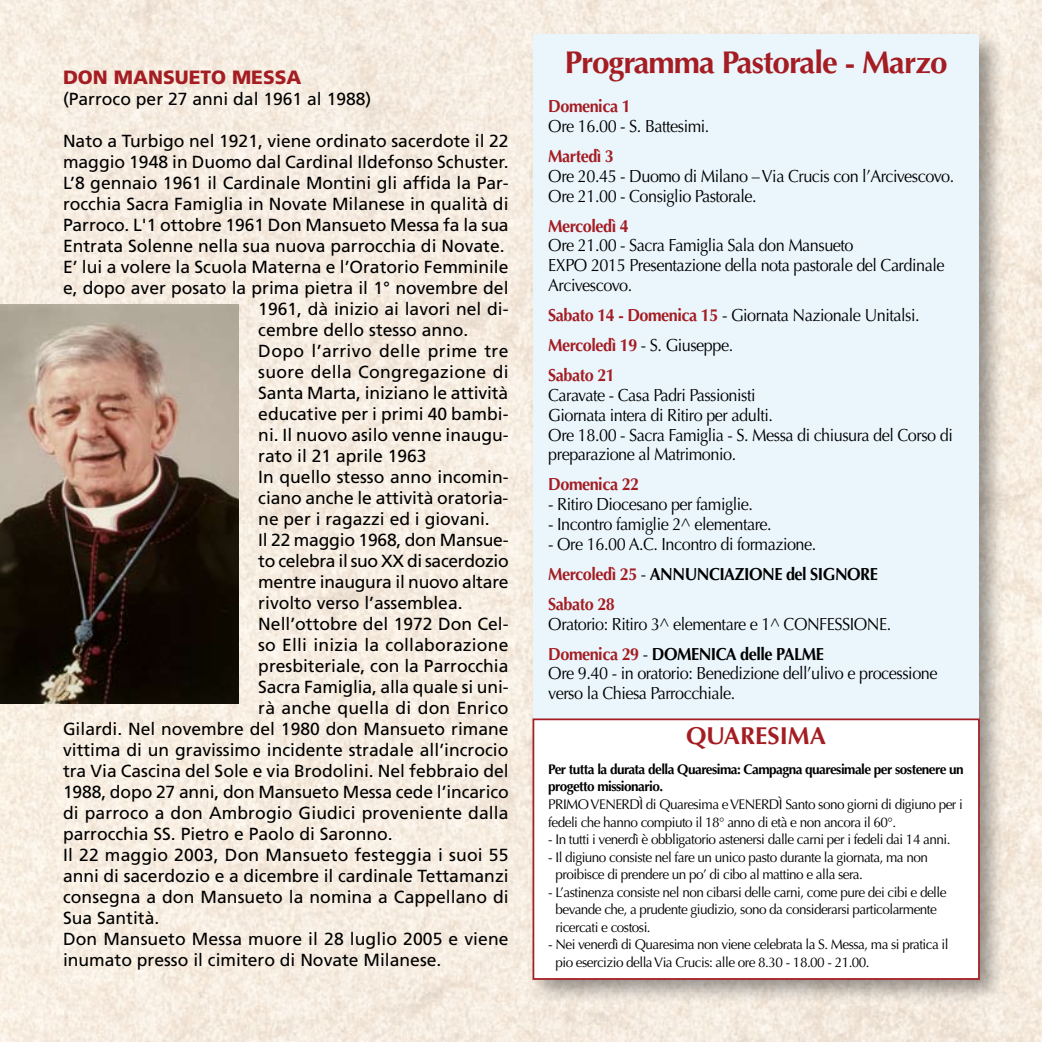
<style>
.page{position:relative;width:1042px;height:1042px;background:#fff}
.page>*{position:absolute;margin:0;border:0;box-sizing:border-box;transform-origin:0 0}
.t1{font:700 31.5px "Optima LT Std";color:#a41d23}
.t2{font:700 24.5px "Optima LT Std";color:#a41d23}
.t3{font:900 19.25px "Frutiger LT Std";color:#a41d23}
.t4{font:17.5px "Frutiger LT Std";color:#000}
.t5{font:17.5px/19.9px "Optima LT Std";letter-spacing:-.03em;color:#000;scale:.93 1}
.t6{font:700 17.5px "Optima LT Std";letter-spacing:-.03em;color:#a41d23;scale:.93 1}
.t7{font:700 17.5px "Optima LT Std";letter-spacing:-.03em;color:#000;scale:.93 1}
.t8{font:17.5px "Frutiger LT Std";letter-spacing:-.02em;color:#000}
.t9{font:17.5px "Frutiger LT Std";letter-spacing:.025em;color:#000}
.t10{font:14px/17.5px "Optima LT Std";letter-spacing:-.04em;color:#000}
.t11{font:700 14px/17.5px "Optima LT Std";letter-spacing:-.04em;color:#000}
.s1{font-weight:700;color:#a41d23}
.s2{font-weight:700}
</style>
<div class="page">
<img style="left:0;top:0;width:1042px;height:1042px">
<div style="left:526px;top:28px;width:487px;height:985px;background:#000;opacity:.4"></div>
<div style="left:533px;top:35px;width:446px;height:943px;background:#eaf6fc"></div>
<div style="left:532px;top:718px;width:448px;height:262px;background:#fff;border:2px solid #a41d23"></div>
<img style="left:0;top:304px;width:238px;height:400px">
<p class="t3" style="left:63px;top:66px;width:240px">DON MANSUETO MESSA</p>
<p class="t4" style="left:63px;top:89px;width:310px">(Parroco per 27 anni dal 1961 al 1988)</p>
<p class="t4" style="left:63px;top:131px;width:447px">Nato a Turbigo nel 1921, viene ordinato sacerdote il 22</p>
<p class="t4" style="left:63px;top:152px;width:447px">maggio 1948 in Duomo dal Cardinal Ildefonso Schuster.</p>
<p class="t4" style="left:63px;top:173px;width:447px">L’8 gennaio 1961 il Cardinale Montini gli affida la Par-</p>
<p class="t4" style="left:63px;top:194px;width:447px">rocchia Sacra Famiglia in Novate Milanese in qualità di</p>
<p class="t4" style="left:63px;top:215px;width:447px">Parroco. L'1 ottobre 1961 Don Mansueto Messa fa la sua</p>
<p class="t4" style="left:63px;top:236px;width:443px">Entrata Solenne nella sua nuova parrocchia di Novate.</p>
<p class="t4" style="left:63px;top:257px;width:447px">E’ lui a volere la Scuola Materna e l’Oratorio Femminile</p>
<p class="t4" style="left:63px;top:278px;width:447px">e, dopo aver posato la prima pietra il 1° novembre del</p>
<p class="t4" style="left:258px;top:299px;width:252px">1961, dà inizio ai lavori nel di-</p>
<p class="t4" style="left:258px;top:320px;width:212px">cembre dello stesso anno.</p>
<p class="t9" style="left:258px;top:341px;width:252px">Dopo l’arrivo delle prime tre</p>
<p class="t4" style="left:258px;top:362px;width:252px">suore della Congregazione di</p>
<p class="t4" style="left:258px;top:383px;width:251px">Santa Marta, iniziano le attività</p>
<p class="t4" style="left:258px;top:404px;width:252px">educative per i primi 40 bambi-</p>
<p class="t4" style="left:258px;top:425px;width:252px">ni. Il nuovo asilo venne inaugu-</p>
<p class="t4" style="left:258px;top:446px;width:170px">rato il 21 aprile 1963</p>
<p class="t4" style="left:258px;top:467px;width:252px">In quello stesso anno incomin-</p>
<p class="t4" style="left:258px;top:488px;width:252px">ciano anche le attività oratoria-</p>
<p class="t4" style="left:258px;top:509px;width:233px">ne per i ragazzi ed i giovani.</p>
<p class="t4" style="left:258px;top:530px;width:252px">Il 22 maggio 1968, don Mansue-</p>
<p class="t8" style="left:258px;top:551px;width:252px">to celebra il suo XX di sacerdozio</p>
<p class="t4" style="left:258px;top:572px;width:252px">mentre inaugura il nuovo altare</p>
<p class="t4" style="left:258px;top:593px;width:206px">rivolto verso l’assemblea.</p>
<p class="t4" style="left:258px;top:614px;width:252px">Nell’ottobre del 1972 Don Cel-</p>
<p class="t4" style="left:258px;top:635px;width:252px">so Elli inizia la collaborazione</p>
<p class="t4" style="left:258px;top:656px;width:252px">presbiteriale, con la Parrocchia</p>
<p class="t4" style="left:258px;top:677px;width:252px">Sacra Famiglia, alla quale si uni-</p>
<p class="t4" style="left:258px;top:698px;width:252px">rà anche quella di don Enrico</p>
<p class="t4" style="left:63px;top:719px;width:447px">Gilardi. Nel novembre del 1980 don Mansueto rimane</p>
<p class="t4" style="left:63px;top:740px;width:447px">vittima di un gravissimo incidente stradale all’incrocio</p>
<p class="t4" style="left:63px;top:761px;width:447px">tra Via Cascina del Sole e via Brodolini. Nel febbraio del</p>
<p class="t4" style="left:63px;top:782px;width:447px">1988, dopo 27 anni, don Mansueto Messa cede l’incarico</p>
<p class="t4" style="left:63px;top:803px;width:447px">di parroco a don Ambrogio Giudici proveniente dalla</p>
<p class="t4" style="left:63px;top:824px;width:331px">parrocchia SS. Pietro e Paolo di Saronno.</p>
<p class="t4" style="left:63px;top:845px;width:447px">Il 22 maggio 2003, Don Mansueto festeggia i suoi 55</p>
<p class="t4" style="left:63px;top:866px;width:447px">anni di sacerdozio e a dicembre il cardinale Tettamanzi</p>
<p class="t4" style="left:63px;top:887px;width:447px">consegna a don Mansueto la nomina a Cappellano di</p>
<p class="t4" style="left:63px;top:908px;width:98px">Sua Santità.</p>
<p class="t4" style="left:63px;top:929px;width:447px">Don Mansueto Messa muore il 28 luglio 2005 e viene</p>
<p class="t4" style="left:63px;top:950px;width:380px">inumato presso il cimitero di Novate Milanese.</p>
<h1 class="t1" style="left:565px;top:44px;width:384px">Programma Pastorale - Marzo</h1>
<p class="t6" style="left:548px;top:96px;width:90px">Domenica 1</p>
<p class="t5" style="left:548px;top:116px;width:175px">Ore 16.00 - S. Battesimi.</p>
<p class="t6" style="left:548px;top:146px;width:72px">Martedì 3</p>
<p class="t5" style="left:548px;top:166px;width:438px">Ore 20.45 - Duomo di Milano – Via Crucis con l’Arcivescovo.<br>Ore 21.00 - Consiglio Pastorale.</p>
<p class="t6" style="left:548px;top:215px;width:88px">Mercoledì 4</p>
<p class="t5" style="left:548px;top:236px;width:428px">Ore 21.00 - Sacra Famiglia Sala don Mansueto<br>EXPO 2015 Presentazione della nota pastorale del Cardinale<br>Arcivescovo.</p>
<p class="t5" style="left:548px;top:300px;width:401px;line-height:29.9px"><span class="s1">Sabato 14 - Domenica 15</span> - Giornata Nazionale Unitalsi.<br><span class="s1">Mercoledì 19</span> - S. Giuseppe.<br><span class="s1">Sabato 21</span></p>
<p class="t5" style="left:548px;top:385px;width:437px">Caravate - Casa Padri Passionisti<br>Giornata intera di Ritiro per adulti.<br>Ore 18.00 - Sacra Famiglia - S. Messa di chiusura del Corso di preparazione al Matrimonio.</p>
<p class="t6" style="left:548px;top:474px;width:99px">Domenica 22</p>
<p class="t5" style="left:548px;top:494px;width:222px">- Ritiro Diocesano per famiglie.</p>
<p class="t5" style="left:548px;top:514px;width:242px">- Incontro famiglie 2^ elementare.</p>
<p class="t5" style="left:548px;top:529px;width:290px;line-height:29.8px">- Ore 16.00 A.C. Incontro di formazione.<br><span class="s1">Mercoledì 25</span> - <span class="s2">ANN</span></p>
<p class="t7" style="left:685px;top:564px;width:24px">UNCIA</p>
<p class="t7" style="left:735px;top:564px;width:21px">ZIONE</p>
<p class="t7" style="left:786px;top:564px;width:38px">del SIGNORE</p>
<p class="t6" style="left:548px;top:594px;width:73px">Sabato 28</p>
<p class="t5" style="left:548px;top:609px;width:370px;line-height:29.9px">Oratorio: Ritiro 3^ elementare e 1^ CONFESSIONE.<br><span class="s1">Domenica 29</span> - <span class="s2">DOMENICA</span></p>
<p class="t7" style="left:740px;top:643px;width:59px">delle PALME</p>
<p class="t5" style="left:548px;top:664px;width:420px">Ore 9.40 - in oratorio: Benedizione dell’ulivo e processione verso la Chiesa Parrocchiale.</p>
<h2 class="t2" style="left:686px;top:721px;width:54px">QUARESIMA</h2>
<p class="t11" style="left:548px;top:760px;width:417px">Per tutta la durata della Quaresima: Campagna quaresimale per sostenere un progetto missionario.</p>
<p class="t10" style="left:548px;top:796px;width:416px">PRIMO VENERDì di Quaresima e VENERDì Santo sono giorni di digiuno per i fedeli che hanno compiuto il 18° anno di età e non ancora il 60°.</p>
<p class="t10" style="left:548px;top:831px;width:404px">- In tutti i venerdì è obbligatorio astenersi dalle carni per i fedeli dai 14 anni.</p>
<p class="t10" style="left:555px;top:848px;width:374px;text-indent:-7px">- Il digiuno consiste nel fare un unico pasto durante la giornata, ma non proibisce di prendere un po’ di cibo al mattino e alla sera.</p>
<p class="t10" style="left:555px;top:883px;width:392px;text-indent:-7px">- L’astinenza consiste nel non cibarsi delle carni, come pure dei cibi e delle bevande che, a prudente giudizio, sono da considerarsi particolarmente ricercati e costosi.</p>
<p class="t10" style="left:555px;top:936px;width:395px;text-indent:-7px">- Nei venerdì di Quaresima non viene celebrata la S. Messa, ma si pratica il pio esercizio della Via Crucis: alle ore 8.30 - 18.00 - 21.00.</p>
</div>
